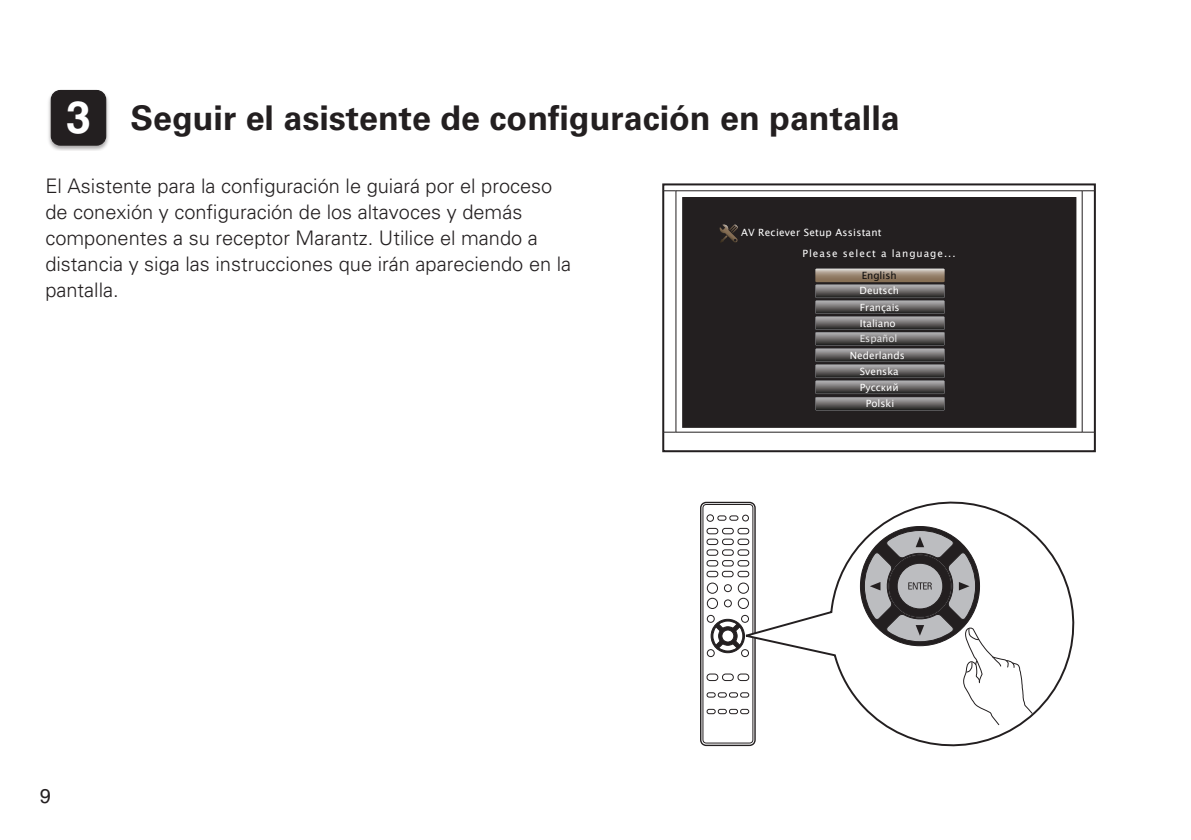
<style>
.page{position:relative;width:1191px;height:840px;background:#fff}
.page>*{position:absolute;margin:0;border:0;box-sizing:border-box;transform-origin:0 0}
.t1{font:700 34px "Univers LT Std";color:#231f20}
.t2{font:300 20px/26px "Univers LT Std";color:#231f20}
.t3{font:20px "Helvetica LT Std";color:#231f20}
.t4{font:10px/16.6px "Lucida Sans Unicode";color:#fff}
.t5{font:10px/21px "Lucida Sans Unicode";letter-spacing:.02em;color:#fff}
.t6{font:10px "Lucida Sans Unicode";color:#0e0d0d}
.t7{font:10px "Lucida Sans Unicode";color:#e4e4e5}
.s1{font-family:"Helvetica LT Std";font-size:44.8px;color:#fff}
</style>
<div class="page">
<img style="left:48px;top:89px;width:61px;height:62px">
<div style="left:51px;top:90px;width:55px;height:55px;background:#231f20;border-radius:9px"></div>
<div style="left:51px;top:90px;width:55px;height:56px;border:1px solid #231f20;border-radius:9px"></div>
<div style="left:662px;top:183px;width:433px;height:269px;border:2px solid #231f20"></div>
<hr style="left:663px;top:190px;width:431px;height:1px;background:#231f20">
<hr style="left:663px;top:431px;width:431px;height:1px;background:#231f20">
<hr style="left:675px;top:191px;width:1px;height:241px;background:#231f20">
<hr style="left:1081px;top:191px;width:1px;height:241px;background:#231f20">
<div style="left:683px;top:198px;width:392px;height:229px;background:#231f20"></div>
<svg style="left:815px;top:268px;width:129px;height:142px"></svg>
<svg style="left:719px;top:224px;width:19px;height:19px"></svg>
<svg style="left:738px;top:501px;width:337px;height:246px"></svg>
<svg style="left:859px;top:525px;width:174px;height:200px"></svg>
<svg style="left:700px;top:501px;width:56px;height:245px"></svg>
<h1 class="t1" style="left:66px;top:98px;width:835px"><span class="s1">3</span> Seguir el asistente de configuración en pantalla</h1>
<p class="t2" style="left:45px;top:172px;width:527px">El Asistente para la configuración le guiará por el proceso de conexión y configuración de los altavoces y demás componentes a su receptor Marantz. Utilice el mando a distancia y siga las instrucciones que irán apareciendo en la pantalla.</p>
<p class="t3" style="left:40px;top:784px;width:13px">9</p>
<p class="t5" style="left:802px;top:222px;width:155px;text-indent:-61px">AV Reciever Setup Assistant<br>Please select a language...</p>
<p class="t4" style="left:859px;top:282px;width:42px">Deutsch<br>Français</p>
<p class="t6" style="left:861px;top:267px;width:36px">English</p>
<p class="t4" style="left:860px;top:315px;width:37px">Italiano</p>
<p class="t7" style="left:860px;top:331px;width:39px">Español</p>
<p class="t4" style="left:850px;top:347px;width:56px">Nederlands</p>
<p class="t4" style="left:860px;top:363px;width:40px">Svenska</p>
<p class="t4" style="left:860px;top:379px;width:40px">Pусский</p>
<p class="t4" style="left:866px;top:395px;width:30px">Polski</p>
</div>
